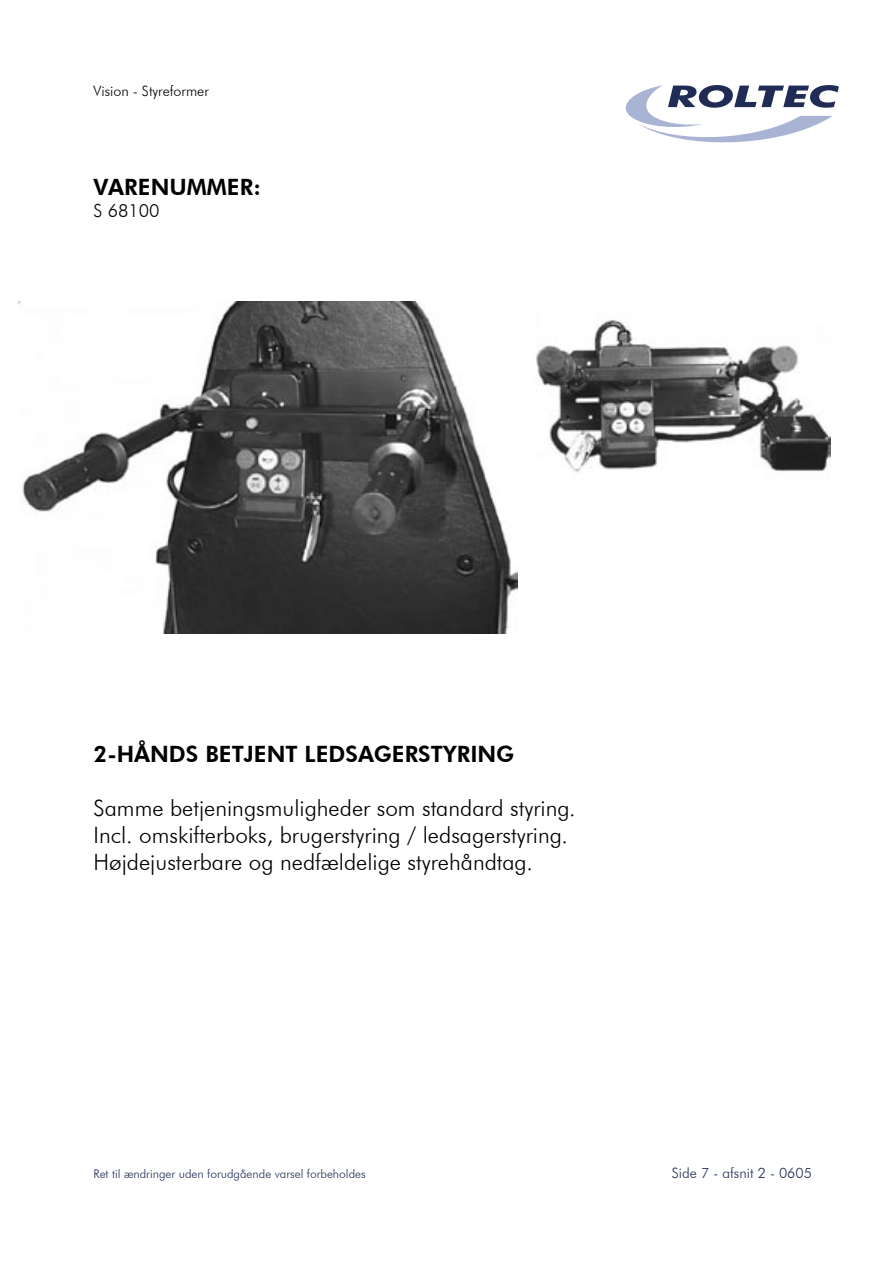
<style>
.page{position:relative;width:893px;height:1263px;background:#fff}
.page>*{position:absolute;margin:0;border:0;box-sizing:border-box;transform-origin:0 0}
.t1{font:300 22.5px "Futura BT";color:#000}
.t2{font:800 22.5px "Futura BT";color:#000}
.t3{font:300 18px "Futura BT";color:#000}
.t4{font:300 14.25px "Futura BT";color:#212c56}
.t5{font:300 14.25px "Futura BT";color:#000}
.t6{font:300 12px "Futura BT";color:#212c56}
</style>
<div class="page">
<svg style="left:625px;top:85px;width:214px;height:58px"></svg>
<img style="left:18px;top:302px;width:499px;height:332px">
<img style="left:536px;top:320px;width:295px;height:153px">
<p class="t5" style="left:94px;top:82px;width:117px">Vision - Styreformer</p>
<p class="t2" style="left:94px;top:173px;width:169px">VARENUMMER:</p>
<p class="t3" style="left:94px;top:200px;width:67px">S 68100</p>
<p class="t2" style="left:94px;top:740px;width:422px">2-HÅNDS BETJENT LEDSAGERSTYRING</p>
<p class="t1" style="left:94px;top:794px;width:484px">Samme betjeningsmuligheder som standard styring.</p>
<p class="t1" style="left:94px;top:821px;width:476px">Incl. omskifterboks, brugerstyring / ledsagerstyring.</p>
<p class="t1" style="left:94px;top:848px;width:441px">Højdejusterbare og nedfældelige styrehåndtag.</p>
<p class="t6" style="left:94px;top:1166px;width:274px">Ret til ændringer uden forudgående varsel forbeholdes</p>
<p class="t4" style="left:672px;top:1164px;width:142px">Side 7 - afsnit 2 - 0605</p>
</div>
